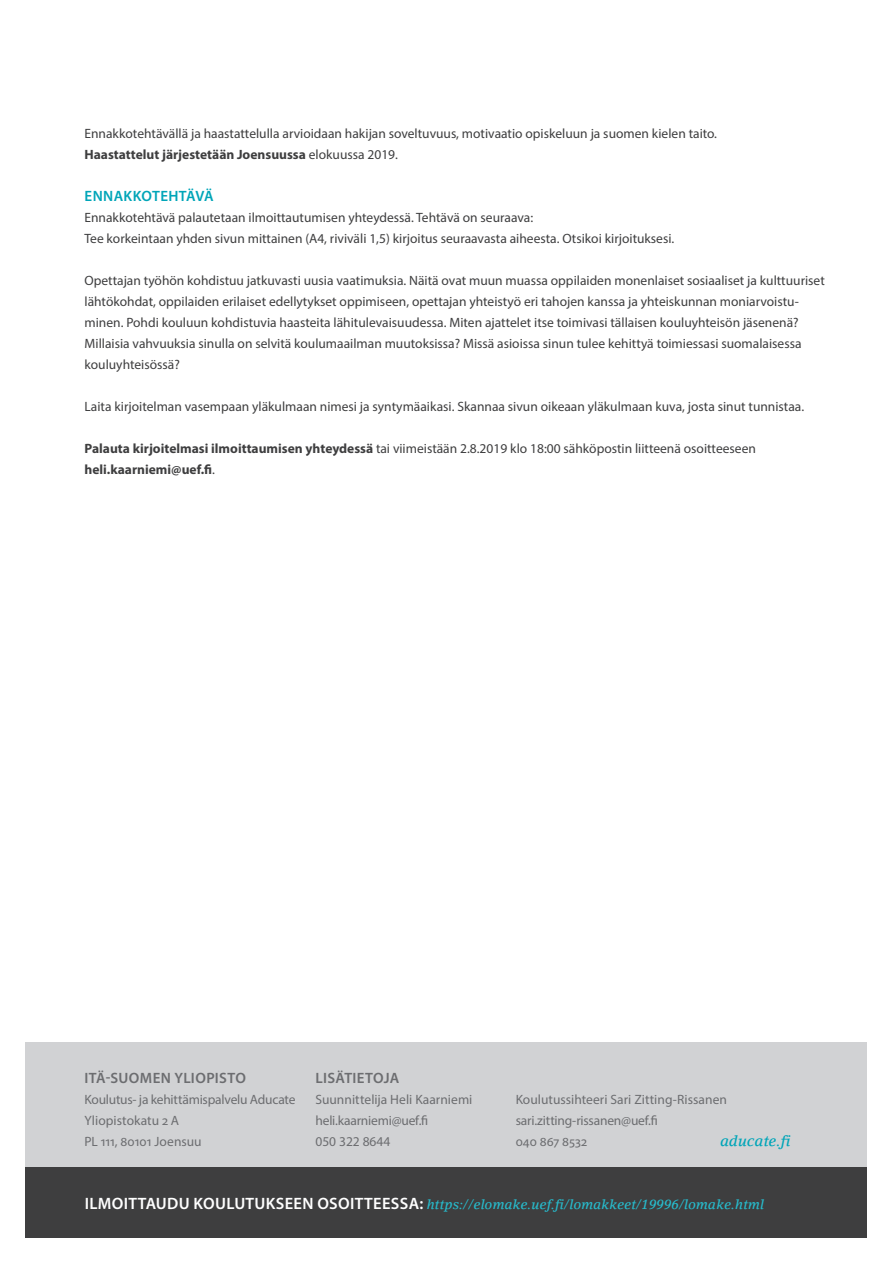
<style>
.page{position:relative;width:893px;height:1263px;background:#fff}
.page>*{position:absolute;margin:0;border:0;box-sizing:border-box;transform-origin:0 0}
.Tekstiotsikko{font:600 15px "Myriad Pro";letter-spacing:.02em;color:#6c6d70}
.Tekstiotsikko-2{font:600 15px "Myriad Pro";letter-spacing:.015em;color:#00a5b8}
.Perusleipis{font:italic 500 15px "Lino Letter Std";color:#00a5b8}
.Perusleipis-2{font:13.5px/21px "Myriad Pro";color:#3e3e3f}
.tyylipohja{font:13.5px "Myriad Pro";color:#6c6d70}
.Perusleipis-3{font:700 13.5px/21px "Myriad Pro";color:#3e3e3f}
.Perusleipis-4{font:italic 500 13.5px "Lino Letter Std";color:#27bacb}
.tyylipohja-2{font:13.5px "Myriad Pro";letter-spacing:-.02em;color:#6c6d70}
.Perusleipis-5{font:13.5px "Myriad Pro";color:#6c6d70}
.s1{font-weight:700}
.s2{font-weight:400}
.s3{font-family:"Myriad Pro";font-weight:600;font-style:normal;font-size:16.5px;color:#fff}
</style>
<div class="page">
<div style="left:26px;top:1043px;width:841px;height:137px;background:#d1d2d4"></div>
<div style="left:26px;top:1167px;width:841px;height:70px;background:#3e3e3f"></div>
<p class="Perusleipis-2" style="left:84px;top:123px;width:634px">Ennakkotehtävällä ja haastattelulla arvioidaan hakijan soveltuvuus, motivaatio opiskeluun ja suomen kielen taito.<br><span class="s1">Haastattelut järjestetään Joensuussa</span> elokuussa 2019.</p>
<p class="Tekstiotsikko-2" style="left:85px;top:186px;width:130px">ENNAKKOTEHTÄVÄ</p>
<p class="Perusleipis-2" style="left:84px;top:207px;width:450px">Ennakkotehtävä palautetaan ilmoittautumisen yhteydessä. Tehtävä on seuraava:</p>
<p class="Perusleipis-2" style="left:84px;top:228px;width:591px">Tee korkeintaan yhden sivun mittainen (A4, riviväli 1,5) kirjoitus seuraavasta aiheesta. Otsikoi kirjoituksesi.</p>
<p class="Perusleipis-2" style="left:84px;top:270px;width:742px">Opettajan työhön kohdistuu jatkuvasti uusia vaatimuksia. Näitä ovat muun muassa oppilaiden monenlaiset sosiaaliset ja kulttuuriset lähtökohdat, oppilaiden erilaiset edellytykset oppimiseen, opettajan yhteistyö eri tahojen kanssa ja yhteiskunnan moniarvoistu&shy;minen. Pohdi kouluun kohdistuvia haasteita lähitulevaisuudessa. Miten ajattelet itse toimivasi tällaisen kouluyhteisön jäsenenä?<br>Millaisia vahvuuksia sinulla on selvitä koulumaailman muutoksissa? Missä asioissa sinun tulee kehittyä toimiessasi suomalaisessa kouluyhteisössä?</p>
<p class="Perusleipis-2" style="left:84px;top:396px;width:721px">Laita kirjoitelman vasempaan yläkulmaan nimesi ja syntymäaikasi. Skannaa sivun oikeaan yläkulmaan kuva, josta sinut tunnistaa.</p>
<p class="Perusleipis-3" style="left:84px;top:438px;width:673px">Palauta kirjoitelmasi ilmoittaumisen yhteydessä <span class="s2">tai viimeistään 2.8.2019 klo 18:00 sähköpostin liitteenä osoitteeseen </span>heli.kaarniemi@uef.fi<span class="s2">.</span></p>
<p class="Tekstiotsikko" style="left:85px;top:1068px;width:163px">ITÄ-SUOMEN YLIOPISTO</p>
<p class="tyylipohja-2" style="left:84px;top:1091px;width:213px">Koulutus- ja kehittämispalvelu Aducate</p>
<p class="tyylipohja" style="left:84px;top:1112px;width:96px">Yliopistokatu 2 A</p>
<p class="tyylipohja" style="left:84px;top:1133px;width:119px">PL 111, 80101 Joensuu</p>
<p class="Tekstiotsikko" style="left:316px;top:1068px;width:85px">LISÄTIETOJA</p>
<p class="tyylipohja" style="left:315px;top:1091px;width:159px">Suunnittelija Heli Kaarniemi</p>
<p class="tyylipohja" style="left:315px;top:1112px;width:114px">heli.kaarniemi@uef.fi</p>
<p class="Perusleipis-5" style="left:315px;top:1133px;width:76px">050 322 8644</p>
<p class="Perusleipis" style="left:720px;top:1132px;width:74px">aducate.fi</p>
<p class="tyylipohja" style="left:516px;top:1091px;width:213px">Koulutussihteeri Sari Zitting-Rissanen</p>
<p class="tyylipohja" style="left:516px;top:1112px;width:144px">sari.zitting-rissanen@uef.fi</p>
<p class="tyylipohja" style="left:516px;top:1133px;width:73px">040 867 8532</p>
<p class="Perusleipis-4" style="left:85px;top:1196px;width:681px"><span class="s3">ILMOITTAUDU KOULUTUKSEEN OSOITTEESSA:</span> https://elomake.uef.fi/lomakkeet/19996/lomake.html</p>
</div>
